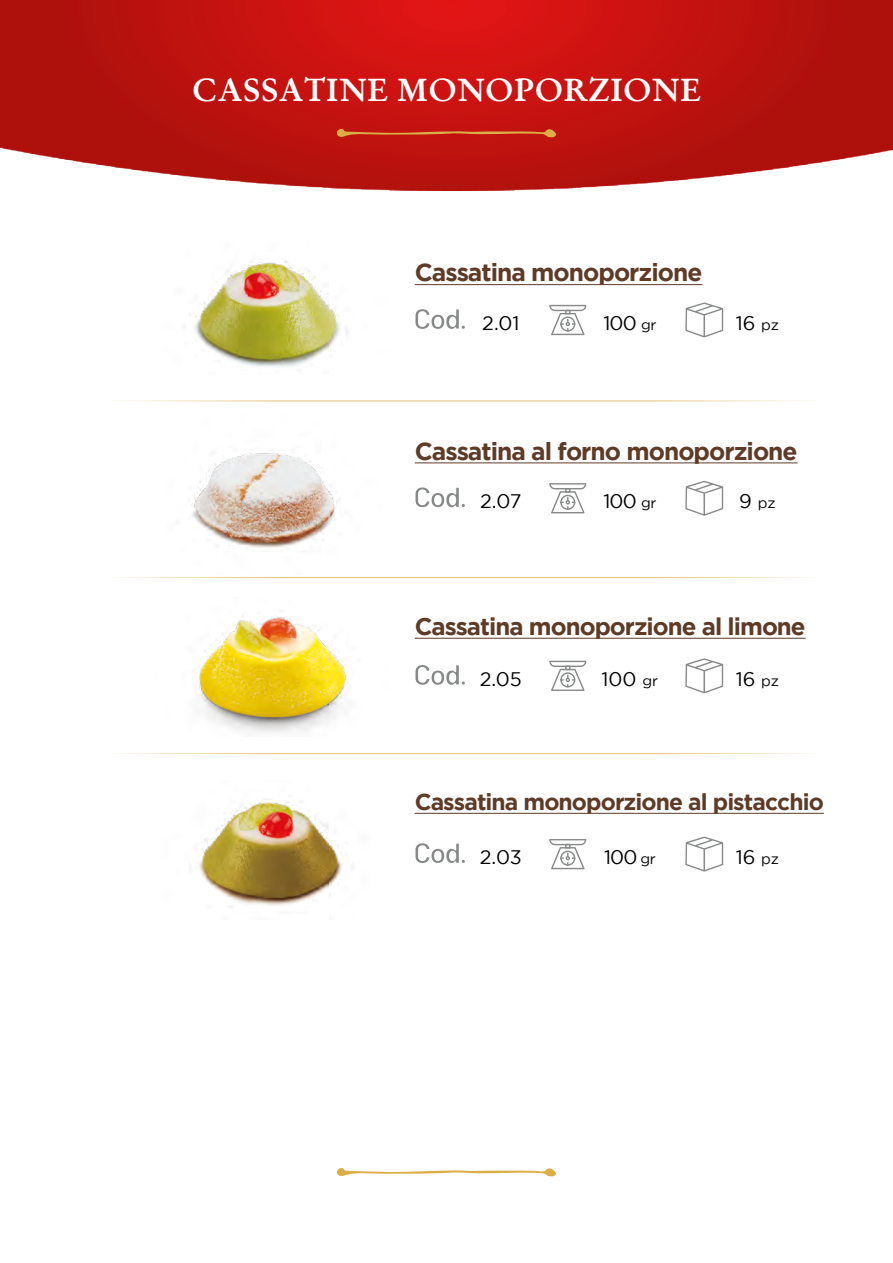
<style>
.page{position:relative;width:893px;height:1263px;background:#fff}
.page>*{position:absolute;margin:0;border:0;box-sizing:border-box;transform-origin:0 0}
.t1{font:600 32.25px "Garamond";letter-spacing:.02em;color:#fff}
.t2{font:700 24.45px "Gotham";letter-spacing:-.04em;color:#5e3b27}
.t3{font:700 24px "Gotham";letter-spacing:-.04em;color:#5e3b27}
.t4{font:700 22.8px "Gotham";letter-spacing:-.04em;color:#5e3b27}
.t5{font:19.65px "Gotham";letter-spacing:-.01em;color:#000}
.t6{font:14.7px "Gotham";color:#000}
.s1{font-size:14.7px}
.s2{font-size:19.65px}
</style>
<div class="page">
<img style="left:194px;top:260px;width:154px;height:107px">
<img style="left:195px;top:616px;width:151px;height:117px">
<img style="left:199px;top:799px;width:154px;height:108px">
<img style="left:191px;top:450px;width:146px;height:98px">
<img style="left:0;top:0;width:893px;height:191px">
<svg style="left:337px;top:128px;width:219px;height:10px;background:#c8391d"></svg>
<svg style="left:337px;top:1168px;width:219px;height:9px"></svg>
<hr style="left:415px;top:813px;width:409px;height:1px;background:#5e3b27">
<svg style="left:415px;top:843px;width:50px;height:20px"></svg>
<svg style="left:549px;top:839px;width:37px;height:30px"></svg>
<svg style="left:685px;top:837px;width:38px;height:34px"></svg>
<hr style="left:415px;top:638px;width:391px;height:1px;background:#5e3b27">
<svg style="left:415px;top:665px;width:50px;height:20px"></svg>
<svg style="left:549px;top:661px;width:37px;height:30px"></svg>
<svg style="left:685px;top:658px;width:38px;height:35px"></svg>
<hr style="left:415px;top:463px;width:383px;height:1px;background:#5e3b27">
<svg style="left:415px;top:487px;width:50px;height:21px"></svg>
<svg style="left:549px;top:483px;width:37px;height:30px"></svg>
<svg style="left:685px;top:481px;width:38px;height:35px"></svg>
<hr style="left:415px;top:284px;width:287px;height:1px;background:#5e3b27">
<svg style="left:415px;top:309px;width:50px;height:20px"></svg>
<svg style="left:549px;top:305px;width:37px;height:30px"></svg>
<svg style="left:685px;top:302px;width:38px;height:35px"></svg>
<svg style="left:118px;top:400px;width:691px;height:2px"></svg>
<svg style="left:118px;top:753px;width:691px;height:1px"></svg>
<svg style="left:118px;top:577px;width:691px;height:1px"></svg>
<h1 class="t1" style="left:192px;top:70px;width:510px">CASSATINE MONOPORZIONE</h1>
<p class="t2" style="left:415px;top:259px;width:289px">Cassatina monoporzione</p>
<p class="t5" style="left:482px;top:312px;width:39px">2.01</p>
<p class="t5" style="left:603px;top:312px;width:54px">100 <span class="s1">gr</span></p>
<p class="t5" style="left:736px;top:312px;width:45px">16 <span class="s1">pz</span></p>
<p class="t2" style="left:415px;top:437px;width:384px">Cassatina al forno monoporzione</p>
<p class="t5" style="left:480px;top:490px;width:43px">2.07</p>
<p class="t5" style="left:603px;top:490px;width:54px">100 <span class="s1">gr</span></p>
<p class="t6" style="left:739px;top:495px;width:38px"><span class="s2">9</span> pz</p>
<p class="t3" style="left:415px;top:613px;width:392px">Cassatina monoporzione al limone</p>
<p class="t5" style="left:480px;top:668px;width:44px">2.05</p>
<p class="t5" style="left:601px;top:668px;width:58px">100 <span class="s1">gr</span></p>
<p class="t5" style="left:736px;top:668px;width:45px">16 <span class="s1">pz</span></p>
<p class="t4" style="left:415px;top:789px;width:411px">Cassatina monoporzione al pistacchio</p>
<p class="t5" style="left:480px;top:846px;width:43px">2.03</p>
<p class="t5" style="left:604px;top:846px;width:53px">100 <span class="s1">gr</span></p>
<p class="t5" style="left:736px;top:846px;width:45px">16 <span class="s1">pz</span></p>
</div>
